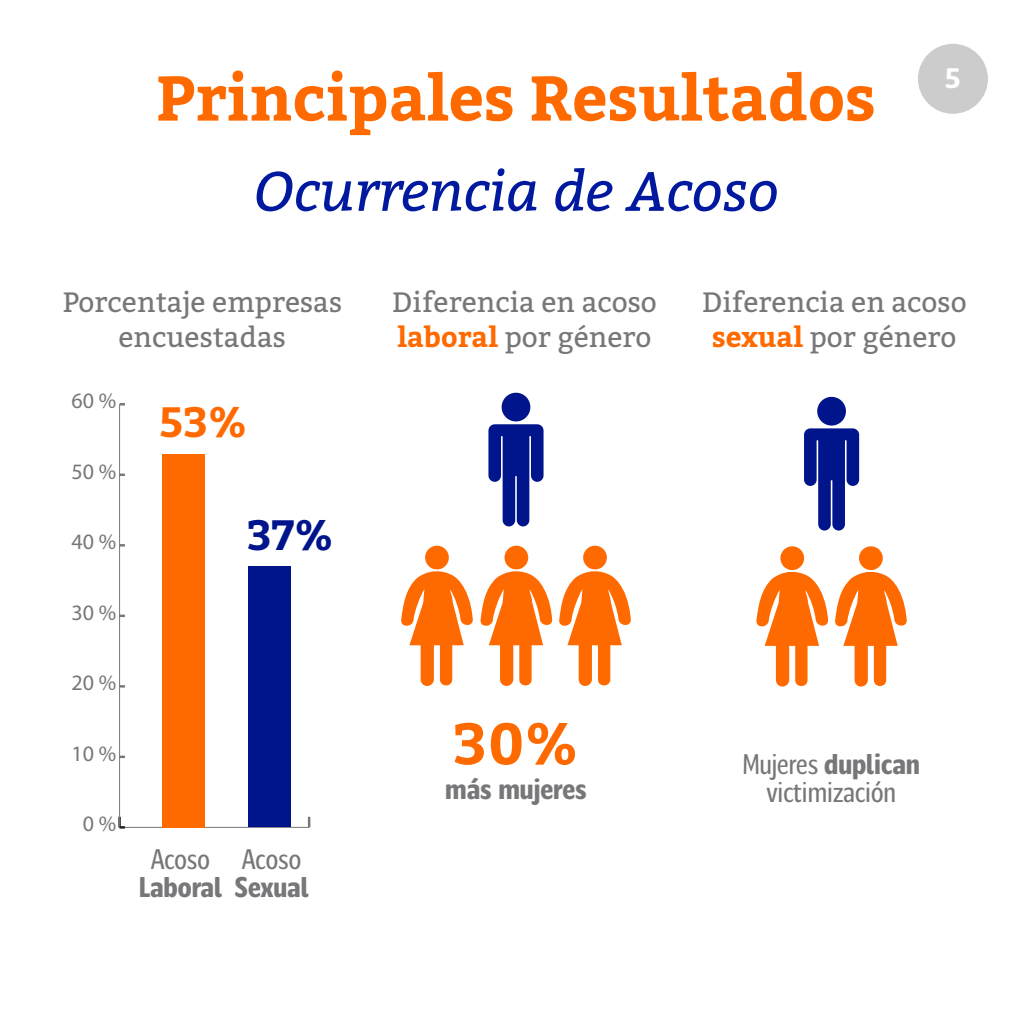
<style>
.page{position:relative;width:1032px;height:1032px;background:#fff}
.page>*{position:absolute;margin:0;border:0;box-sizing:border-box;transform-origin:0 0}
.t1{font:700 63px "Bitter";color:#ff6a00}
.t2{font:700 57.75px "Bitter";color:#ff6a00}
.t3{font:italic 55.65px "Bitter";color:#00199f}
.t4{font:700 42px "Bitter";color:#ff6a00}
.t5{font:700 42px "Bitter";color:#00148b}
.t6{font:28px/35px "Bitter";color:#77777a;text-align:center}
.t7{font:condensed 28px/28px "Chilena";color:#77777a;text-align:center}
.t8{font:700 condensed 28px "Chilena";color:#77777a}
.t9{font:700 28px "Bitter";color:#fff}
.t10{font:22.05px "Myriad Pro";color:#77777a}
.s1{font-weight:700;color:#ff6a00}
.s2{font-weight:700}
</style>
<div class="page">
<hr style="left:120px;top:827px;width:189px;height:1px;background:#77777a">
<svg style="left:308px;top:817px;width:2px;height:10px"></svg>
<hr style="left:119px;top:404px;width:1px;height:423px;background:#77777a">
<svg style="left:118px;top:817px;width:7px;height:11px"></svg>
<svg style="left:120px;top:614px;width:5px;height:3px"></svg>
<svg style="left:120px;top:473px;width:5px;height:3px"></svg>
<div style="left:248px;top:566px;width:43px;height:261px;background:#00148b"></div>
<div style="left:162px;top:454px;width:43px;height:373px;background:#ff6a00"></div>
<svg style="left:488px;top:424px;width:55px;height:102px"></svg>
<div style="left:502px;top:393px;width:28px;height:28px;background:#00148b;border-radius:50%"></div>
<svg style="left:401px;top:565px;width:72px;height:121px"></svg>
<div style="left:425px;top:546px;width:24px;height:23px;background:#ff6a00;border-radius:50%"></div>
<div style="left:504px;top:546px;width:24px;height:23px;background:#ff6a00;border-radius:50%"></div>
<svg style="left:480px;top:565px;width:151px;height:121px"></svg>
<div style="left:583px;top:546px;width:24px;height:23px;background:#ff6a00;border-radius:50%"></div>
<svg style="left:804px;top:428px;width:55px;height:102px"></svg>
<div style="left:817px;top:397px;width:29px;height:29px;background:#00148b;border-radius:50%"></div>
<div style="left:780px;top:546px;width:24px;height:24px;background:#ff6a00;border-radius:50%"></div>
<svg style="left:756px;top:565px;width:151px;height:122px"></svg>
<div style="left:859px;top:546px;width:24px;height:24px;background:#ff6a00;border-radius:50%"></div>
<div style="left:918px;top:44px;width:70px;height:70px;background:#cbcccb;border-radius:50%"></div>
<h1 class="t1" style="left:156px;top:50px;width:721px">Principales Resultados</h1>
<h3 class="t3" style="left:253px;top:152px;width:527px">Ocurrencia de Acoso</h3>
<p class="t9" style="left:945px;top:56px;width:17px">5</p>
<p class="t6" style="left:62px;top:284px;width:282px">Porcentaje empresas encuestadas</p>
<p class="t6" style="left:392px;top:284px;width:266px;text-align:left">Diferencia en acoso <span class="s1">laboral</span> por género</p>
<p class="t10" style="left:71px;top:387px;width:46px">60 %</p>
<p class="t10" style="left:71px;top:457px;width:46px">50 %</p>
<p class="t10" style="left:71px;top:528px;width:46px">40 %</p>
<p class="t10" style="left:71px;top:598px;width:46px">30 %</p>
<p class="t10" style="left:71px;top:669px;width:46px">20 %</p>
<p class="t10" style="left:71px;top:739px;width:46px">10 %</p>
<p class="t10" style="left:83px;top:810px;width:35px">0 %</p>
<h3 class="t4" style="left:160px;top:389px;width:89px">53%</h3>
<h3 class="t5" style="left:247px;top:503px;width:88px">37%</h3>
<p class="t7" style="left:151px;top:843px;width:60px">Acoso</p>
<p class="t8" style="left:139px;top:867px;width:171px">Laboral Sexual</p>
<p class="t7" style="left:242px;top:843px;width:60px">Acoso</p>
<h2 class="t2" style="left:453px;top:699px;width:127px">30%</h2>
<p class="t8" style="left:445px;top:769px;width:143px">más mujeres</p>
<p class="t6" style="left:702px;top:284px;width:266px">Diferencia en acoso <span class="s1">sexual</span> por género</p>
<p class="t7" style="left:743px;top:748px;width:179px">Mujeres <span class="s2">duplican </span>victimización</p>
</div>
